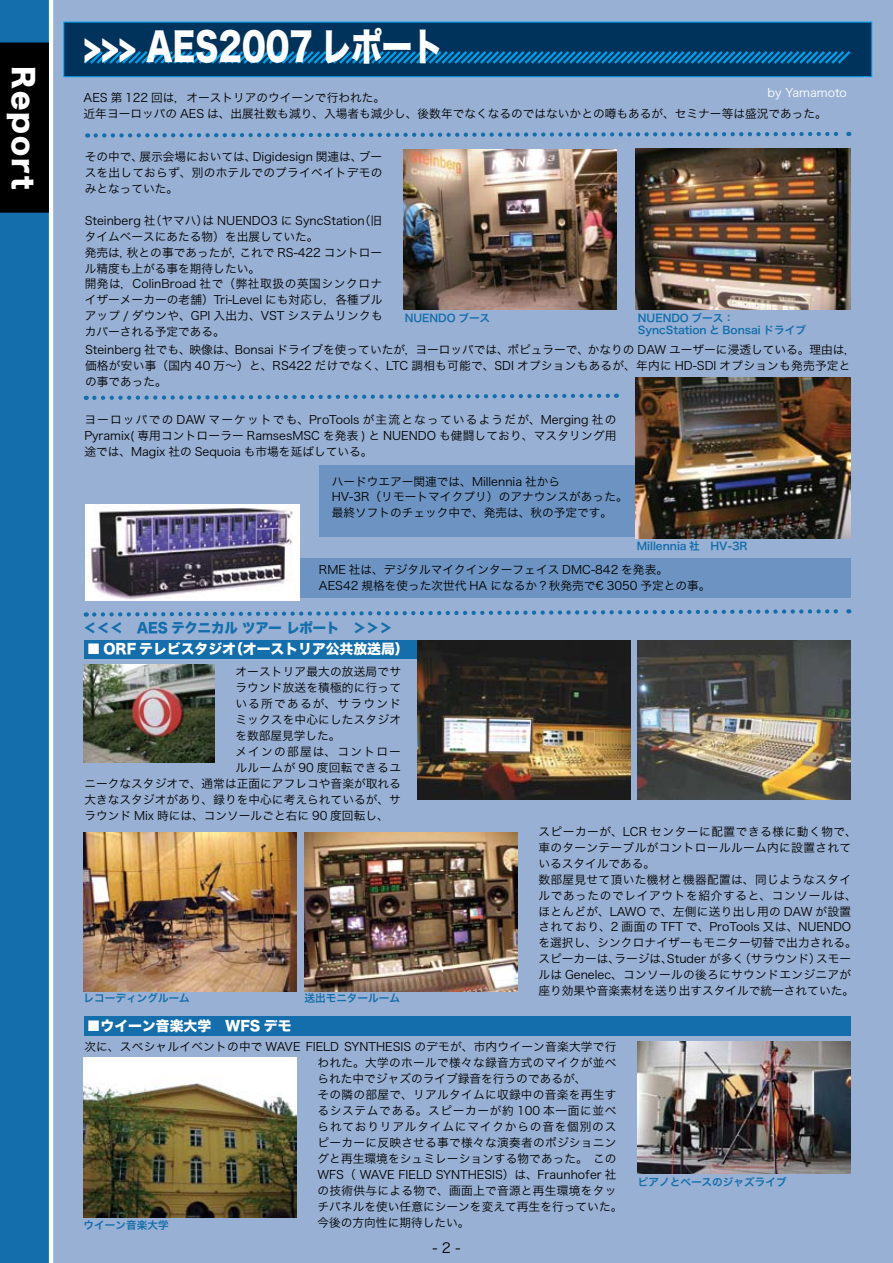
<style>
.page{position:relative;width:893px;height:1263px;background:#fff}
.page>*{position:absolute;margin:0;border:0;box-sizing:border-box;transform-origin:0 0}
.t1{font:38.25px "Hira Kaku Std W8";color:#fff;scale:.8 1}
.t2{font:28.05px "Hira Kaku Std W8";letter-spacing:.07em;color:#fff}
.t3{font:13.8px "Hira Kaku Std W8";color:#fff}
.t4{font:13.8px "Hira Kaku Std W8";color:#136eab;scale:.96 1}
.t5{font:13.8px "Hira Kaku Pro W3";color:#000}
.t6{font:11.7px/15.9px "Hira Kaku Pro W3";letter-spacing:.005em;color:#000}
.t7{font:11.7px/15.9px "Hira Kaku Pro W3";letter-spacing:.025em;color:#000}
.t8{font:11.7px "Hira Kaku Pro W3";letter-spacing:.105em;color:#000}
.t9{font:11.7px "Hira Kaku Pro W3";letter-spacing:.035em;color:#000}
.t10{font:11.7px "Hira Kaku Pro W3";color:#fff}
.t11{font:10.65px/11.7px "Hira Kaku Pro W6";color:#136eab}
</style>
<div class="page">
<div style="left:51px;top:0;width:842px;height:1263px;background:#98b0d3"></div>
<div style="left:64px;top:22px;width:808px;height:55px;background:#00335b"></div>
<div style="left:63px;top:22px;width:809px;height:55px;border:1px solid #00a0e9"></div>
<svg style="left:83px;top:51px;width:768px;height:13px"></svg>
<img style="left:84px;top:664px;width:130px;height:98px">
<svg style="left:0;top:0;width:53px;height:1263px"></svg>
<div style="left:0;top:43px;width:49px;height:170px;background:#000"></div>
<img style="left:404px;top:150px;width:213px;height:160px">
<img style="left:635px;top:148px;width:215px;height:162px">
<img style="left:84px;top:832px;width:212px;height:160px">
<img style="left:304px;top:832px;width:213px;height:160px">
<div style="left:84px;top:640px;width:351px;height:18px;background:#136eab"></div>
<img style="left:84px;top:1058px;width:212px;height:159px">
<img style="left:638px;top:1041px;width:212px;height:132px">
<img style="left:638px;top:640px;width:212px;height:159px">
<img style="left:417px;top:640px;width:213px;height:159px">
<svg style="left:86px;top:393px;width:531px;height:7px"></svg>
<div style="left:84px;top:1016px;width:766px;height:19px;background:#136eab"></div>
<svg style="left:87px;top:131px;width:762px;height:7px"></svg>
<div style="left:319px;top:465px;width:365px;height:72px;background:#6c93c2"></div>
<img style="left:636px;top:377px;width:214px;height:161px">
<div style="left:243px;top:558px;width:607px;height:39px;background:#6c93c2"></div>
<img style="left:85px;top:505px;width:215px;height:96px">
<svg style="left:86px;top:609px;width:763px;height:8px"></svg>
<h2 class="t2" style="left:39px;top:66px;width:125px;rotate:90deg">Report</h2>
<h1 class="t1" style="left:84px;top:26px;width:451px">&gt;&gt;&gt; AES2007 レポート</h1>
<p class="t10" style="left:767px;top:82px;width:81px">by Yamamoto</p>
<p class="t6" style="left:84px;top:89px;width:745px">AES 第 122 回は，オーストリアのウイーンで行われた。<br>近年ヨーロッパの AES は、出展社数も減り、入場者も減少し、後数年でなくなるのではないかとの噂もあるが、セミナー等は盛況であった。</p>
<p class="t6" style="left:85px;top:148px;width:299px;text-align:justify">その中で、展示会場においては、Digidesign 関連は、ブースを出しておらず、別のホテルでのプライベイトデモのみとなっていた。</p>
<p class="t6" style="left:85px;top:211px;width:300px">Steinberg 社（ヤマハ）は NUENDO3 に SyncStation（旧タイムベースにあたる物）を出展していた。<br>発売は，秋との事であったが，これで RS-422 コントロール精度も上がる事を期待したい。<br>開発は，ColinBroad 社で（弊社取扱の英国シンクロナイザーメーカーの老舗）Tri-Level にも対応し，各種プルアップ / ダウンや、GPI 入出力、VST システムリンクもカバーされる予定である。</p>
<p class="t11" style="left:405px;top:312px;width:87px">NUENDO ブース</p>
<p class="t11" style="left:638px;top:312px;width:170px">NUENDO ブース：<br>SyncStation と Bonsai ドライブ</p>
<p class="t6" style="left:85px;top:340px;width:773px">Steinberg 社でも、映像は、Bonsai ドライブを使っていたが，ヨーロッパでは、ポピュラーで、かなりの DAW ユーザーに浸透している。理由は，価格が安い事（国内 40 万〜）と、RS422 だけでなく、LTC 調相も可能で、SDI オプションもあるが、年内に HD-SDI オプションも発売予定との事であった。</p>
<p class="t6" style="left:84px;top:411px;width:534px;text-align:justify">ヨーロッパでの DAW マーケットでも、ProTools が主流となっているようだが、Merging 社のPyramix( 専用コントローラー RamsesMSC を発表 ) と NUENDO も健闘しており、マスタリング用途では、Magix 社の Sequoia も市場を延ばしている。</p>
<p class="t6" style="left:332px;top:472px;width:298px">ハードウエアー関連では、Millennia 社から<br>HV-3R（リモートマイクプリ）のアナウンスがあった。最終ソフトのチェック中で、発売は、秋の予定です。</p>
<p class="t11" style="left:637px;top:540px;width:113px">Millennia 社　HV-3R</p>
<p class="t6" style="left:319px;top:561px;width:393px">RME 社は、デジタルマイクインターフェイス DMC-842 を発表。<br>AES42 規格を使った次世代 HA になるか？秋発売で€ 3050 予定との事。</p>
<p class="t4" style="left:84px;top:620px;width:323px">＜＜＜　AES テクニカル ツアー レポート　＞＞＞</p>
<p class="t3" style="left:87px;top:641px;width:323px">■ ORF テレビスタジオ（オーストリア公共放送局）</p>
<p class="t6" style="left:235px;top:663px;width:167px">オーストリア最大の放送局でサ</p>
<p class="t6" style="left:235px;top:679px;width:167px">ラウンド放送を積極的に行って</p>
<p class="t8" style="left:235px;top:693px;width:167px">いる所であるが、サラウンド</p>
<p class="t6" style="left:235px;top:711px;width:167px">ミックスを中心にしたスタジオ</p>
<p class="t6" style="left:235px;top:727px;width:107px">を数部屋見学した。</p>
<p class="t8" style="left:235px;top:741px;width:167px">メインの部屋は、コントロー</p>
<p class="t9" style="left:235px;top:757px;width:167px">ルルームが 90 度回転できるユ</p>
<p class="t6" style="left:84px;top:775px;width:318px">ニークなスタジオで、通常は正面にアフレコや音楽が取れる</p>
<p class="t6" style="left:84px;top:791px;width:318px">大きなスタジオがあり、録りを中心に考えられているが、サ</p>
<p class="t6" style="left:84px;top:807px;width:306px">ラウンド Mix 時には、コンソールごと右に 90 度回転し、</p>
<p class="t11" style="left:84px;top:991px;width:108px">レコーディングルーム</p>
<p class="t11" style="left:304px;top:992px;width:97px">送出モニタールーム</p>
<p class="t3" style="left:87px;top:1018px;width:206px">■ウイーン音楽大学　WFS デモ</p>
<p class="t7" style="left:538px;top:823px;width:320px">スピーカーが、LCR センターに配置できる様に動く物で、車のターンテーブルがコントロールルーム内に設置されているスタイルである。<br>数部屋見せて頂いた機材と機器配置は、同じようなスタイルであったのでレイアウトを紹介すると、コンソールは、ほとんどが、LAWO で、左側に送り出し用の DAW が設置されており、2 画面の TFT で、ProTools 又は、NUENDOを選択し、シンクロナイザーもモニター切替で出力される。スピーカーは、ラージは、Studer が多く（サラウンド）スモールは Genelec、コンソールの後ろにサウンドエンジニアが座り効果や音楽素材を送り出すスタイルで統一されていた。</p>
<p class="t6" style="left:317px;top:1038px;width:306px;text-indent:-233px">次に、スペシャルイベントの中で WAVE FIELD SYNTHESIS のデモが、市内ウイーン音楽大学で行われた。大学のホールで様々な録音方式のマイクが並べられた中でジャズのライブ録音を行うのであるが、<br>その隣の部屋で、リアルタイムに収録中の音楽を再生するシステムである。スピーカーが約 100 本一面に並べられておりリアルタイムにマイクからの音を個別のスピーカーに反映させる事で様々な演奏者のポジショニングと再生環境をシュミレーションする物であった。 この<br>WFS（ WAVE FIELD SYNTHESIS）は、Fraunhofer 社の技術供与による物で、画面上で音源と再生環境をタッチパネルを使い任意にシーンを変えて再生を行っていた。今後の方向性に期待したい。</p>
<p class="t11" style="left:84px;top:1218px;width:87px">ウイーン音楽大学</p>
<p class="t5" style="left:432px;top:1236px;width:30px">- -</p>
<p class="t11" style="left:638px;top:1176px;width:150px">ピアノとベースのジャズライブ</p>
</div>
